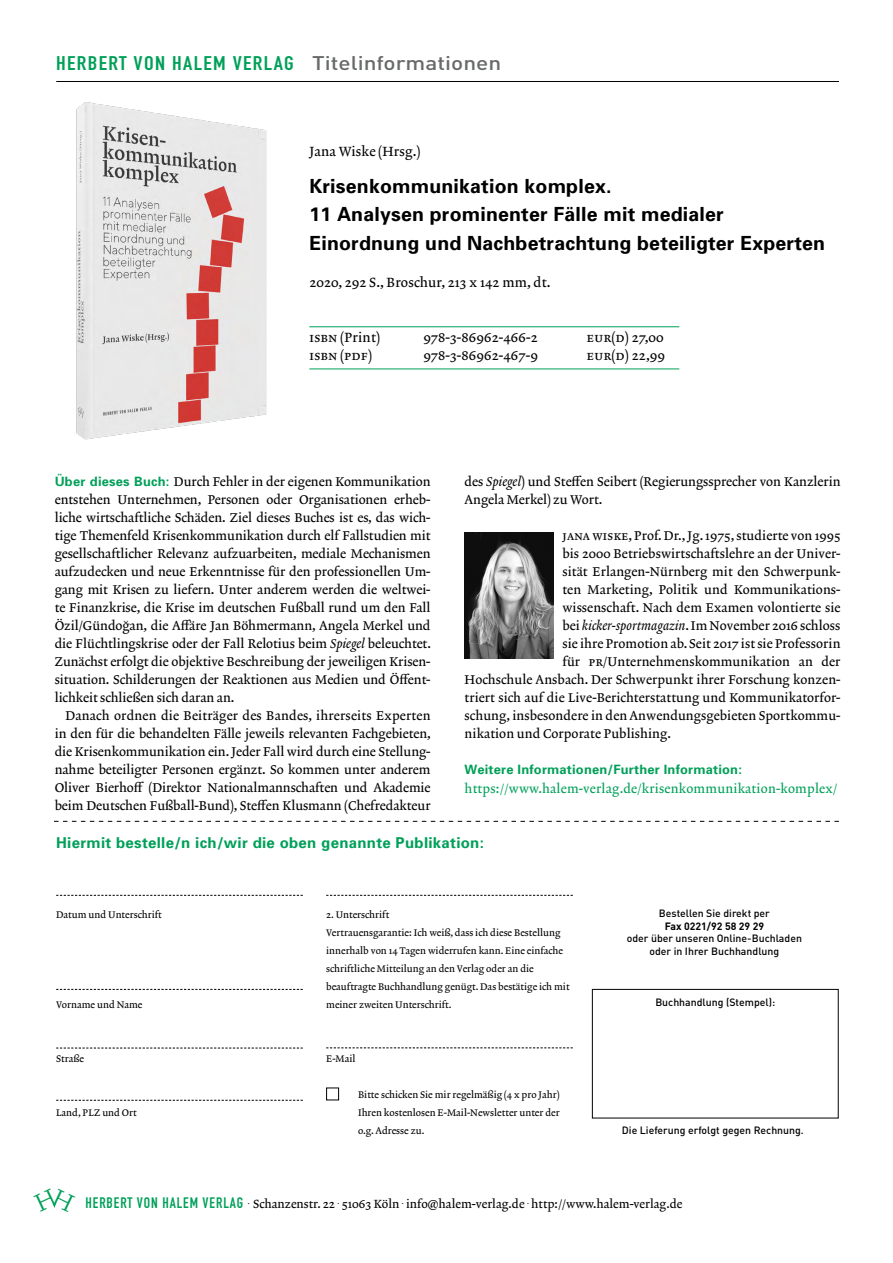
<style>
.page{position:relative;width:893px;height:1263px;background:#fff}
.page>*{position:absolute;margin:0;border:0;box-sizing:border-box;transform-origin:0 0}
.Titel{font:700 19.5px/28.5px "Univers";letter-spacing:.01em;color:#000}
.t1{font:19.5px "DIN Engschrift";letter-spacing:.06em;color:#00a059;scale:1.16 1}
.t2{font:700 15px "Univers";letter-spacing:.02em;color:#00a059}
.neu_body_isbn_klein{font:13.5px "Lexicon No 2 Roman A";letter-spacing:.01em;color:#000}
.Technik{font:13.5px "Lexicon No 2 Roman A";letter-spacing:.01em;color:#000}
.neu_body_erster_absa{font:12.9px/18px "Lexicon No 2 Roman A";letter-spacing:.005em;color:#000;text-align:justify}
.neu_body_folgender_a{font:12.9px/18px "Lexicon No 2 Roman A";letter-spacing:-.005em;color:#000;text-align:justify}
.t3{font:12.9px "Lexicon No 2 Roman A";letter-spacing:.015em;color:#00a059}
.body_1st{font:700 12.9px "Univers";letter-spacing:.015em;color:#00a059}
.t4{font:12px "Lexicon No 2 Roman A";color:#000}
.t5{font:500 10.5px/12.6px "DIN";color:#000;text-align:center}
.t6{font:700 10.5px "DIN";color:#000}
.t7{font:9.75px/18px "Lexicon No 2 Roman A";color:#000}
.s1{font-family:"DIN";font-weight:500;color:#68696a}
.s2{font-family:"Univers";font-weight:700;color:#00a059}
.s3{font-family:"Lexicon No 2 Italic A"}
.s4{font-family:"DIN Engschrift";font-size:15px;color:#00a059}
</style>
<div class="page">
<svg style="left:56px;top:895px;width:247px;height:1px"></svg>
<svg style="left:326px;top:895px;width:247px;height:1px"></svg>
<svg style="left:56px;top:989px;width:247px;height:1px"></svg>
<svg style="left:56px;top:1100px;width:247px;height:1px"></svg>
<svg style="left:56px;top:1048px;width:247px;height:1px"></svg>
<svg style="left:326px;top:1047px;width:247px;height:1px"></svg>
<div style="left:592px;top:989px;width:247px;height:129px;border:1px solid #000"></div>
<div style="left:326px;top:1087px;width:13px;height:13px;border:1px solid #000"></div>
<hr style="left:56px;top:81px;width:783px;height:1px;background:#000">
<svg style="left:54px;top:821px;width:785px;height:1px"></svg>
<hr style="left:309px;top:326px;width:370px;height:1px;background:#00a059">
<hr style="left:309px;top:369px;width:370px;height:1px;background:#00a059">
<img style="left:465px;top:533px;width:89px;height:126px">
<img style="left:76px;top:102px;width:191px;height:338px">
<h1 class="t1" style="left:56px;top:52px;width:385px">HERBERT VON HALEM VERLAG <span class="s1">Titelinformationen</span></h1>
<p class="Technik" style="left:309px;top:143px;width:113px">Jana Wiske (Hrsg.)</p>
<p class="Titel" style="left:309px;top:171px;width:517px">Krisenkommunikation komplex.<br>11 Analysen prominenter Fälle mit medialer<br>Einordnung und Nachbetrachtung beteiligter Experten</p>
<p class="Technik" style="left:309px;top:274px;width:243px">2020, 292 S., Broschur, 213 x 142 mm, dt.</p>
<p class="neu_body_isbn_klein" style="left:309px;top:329px;width:72px">ISBN (Print)</p>
<p class="neu_body_isbn_klein" style="left:423px;top:329px;width:116px">978-3-86962-466-2</p>
<p class="neu_body_isbn_klein" style="left:587px;top:329px;width:78px">EUR(D) 27,00</p>
<p class="neu_body_isbn_klein" style="left:309px;top:347px;width:64px">ISBN (PDF)</p>
<p class="neu_body_isbn_klein" style="left:423px;top:347px;width:116px">978-3-86962-467-9</p>
<p class="neu_body_isbn_klein" style="left:587px;top:347px;width:80px">EUR(D) 22,99</p>
<p class="neu_body_erster_absa" style="left:55px;top:473px;width:378px"><span class="s2">Über dieses Buch:</span> Durch Fehler in der eigenen Kommunikation entstehen Unternehmen, Personen oder Organisationen erheb&shy;liche wirtschaftliche Schäden. Ziel dieses Buches ist es, das wich&shy;tige Themenfeld Krisenkommunikation durch elf Fallstudien mit gesellschaftlicher Relevanz aufzuarbeiten, mediale Mechanismen aufzudecken und neue Erkenntnisse für den professionellen Um&shy;gang mit Krisen zu liefern. Unter anderem werden die weltwei&shy;te Finanzkrise, die Krise im deutschen Fußball rund um den Fall Özil/Gündoğan, die Affäre Jan Böhmermann, Angela Merkel und die Flüchtlingskrise oder der Fall Relotius beim <span class="s3">Spiegel</span> beleuchtet.<br>Zunächst erfolgt die objektive Beschreibung der jeweiligen Krisen&shy;situation. Schilderungen der Reaktionen aus Medien und Öffent&shy;lichkeit schließen sich daran an.</p>
<p class="neu_body_folgender_a" style="left:55px;top:707px;width:378px;text-indent:11px">Danach ordnen die Beiträger des Bandes, ihrerseits Experten in den für die behandelten Fälle jeweils relevanten Fachgebieten, die Krisenkommunikation ein. Jeder Fall wird durch eine Stellung&shy;nahme beteiligter Personen ergänzt. So kommen unter anderem Oliver Bierhoff (Direktor Nationalmannschaften und Akademie beim Deutschen Fußball-Bund), Steffen Klusmann (Chefredakteur</p>
<p class="neu_body_folgender_a" style="left:465px;top:473px;width:377px">des <span class="s3">Spiegel</span>) und Steffen Seibert (Regierungssprecher von Kanzlerin<br>Angela Merkel) zu Wort.</p>
<p class="neu_body_erster_absa" style="left:563px;top:527px;width:279px">Jana Wis ke, Prof. Dr., Jg. 1975, studierte von 1995</p>
<p class="neu_body_erster_absa" style="left:562px;top:545px;width:280px">bis 2000 Betriebswirtschaftslehre an der Univer-</p>
<p class="neu_body_erster_absa" style="left:562px;top:563px;width:280px">sität Erlangen-Nürnberg mit den Schwerpunk-</p>
<p class="neu_body_erster_absa" style="left:562px;top:581px;width:280px">ten Marketing, Politik und Kommunikations-</p>
<p class="neu_body_erster_absa" style="left:562px;top:599px;width:280px">wissenschaft. Nach dem Examen volontierte sie</p>
<p class="neu_body_erster_absa" style="left:562px;top:617px;width:280px">bei <span class="s3">kicker-sportmagazin</span>. Im November 2016 schloss</p>
<p class="neu_body_erster_absa" style="left:562px;top:635px;width:280px">sie ihre Promotion ab. Seit 2017 ist sie Professorin</p>
<p class="neu_body_erster_absa" style="left:562px;top:653px;width:280px">für PR/Unternehmenskommunikation an der</p>
<p class="neu_body_erster_absa" style="left:465px;top:671px;width:377px">Hochschule Ansbach. Der Schwerpunkt ihrer Forschung konzen-</p>
<p class="neu_body_erster_absa" style="left:465px;top:689px;width:377px">triert sich auf die Live-Berichterstattung und Kommunikatorfor-</p>
<p class="neu_body_erster_absa" style="left:465px;top:707px;width:377px">schung, insbesondere in den Anwendungsgebieten Sportkommu-</p>
<p class="neu_body_erster_absa" style="left:465px;top:725px;width:208px">nikation und Corporate Publishing.</p>
<p class="body_1st" style="left:465px;top:761px;width:279px">Weitere Informationen/Further Information:</p>
<p class="t3" style="left:465px;top:781px;width:374px">https://www.halem-verlag.de/krisenkommunikation-komplex/</p>
<p class="t2" style="left:56px;top:832px;width:429px">Hiermit bestelle/n ich/wir die oben genannte Publikation:</p>
<p class="t7" style="left:56px;top:906px;width:107px">Datum und Unterschrift</p>
<p class="t7" style="left:326px;top:906px;width:245px">2. Unterschrift<br>Vertrauensgarantie: Ich weiß, dass ich diese Bestellung innerhalb von 14 Tagen widerrufen kann. Eine einfache schriftliche Mitteilung an den Verlag oder an die beauftragte Buchhandlung genügt. Das bestätige ich mit</p>
<p class="t7" style="left:56px;top:996px;width:88px">Vorname und Name</p>
<p class="t7" style="left:326px;top:996px;width:127px">meiner zweiten Unterschrift.</p>
<p class="t7" style="left:56px;top:1050px;width:29px">Straße</p>
<p class="t7" style="left:326px;top:1050px;width:31px">E-Mail</p>
<p class="t7" style="left:56px;top:1104px;width:82px">Land, PLZ und Ort</p>
<p class="t7" style="left:358px;top:1086px;width:203px;text-align:justify">Bitte schicken Sie mir regelmäßig (4 x pro Jahr)<br>Ihren kostenlosen E-Mail-Newsletter unter der o.g. Adresse zu.</p>
<p class="t5" style="left:659px;top:907px;width:112px">Bestellen Sie direkt per</p>
<p class="t6" style="left:665px;top:919px;width:101px">Fax 0221/92 58 29 29</p>
<p class="t5" style="left:627px;top:932px;width:177px">oder über unseren Online-Buchladen oder in Ihrer Buchhandlung</p>
<p class="t5" style="left:655px;top:996px;width:121px">Buchhandlung (Stempel):</p>
<p class="t5" style="left:622px;top:1123px;width:183px">Die Lieferung erfolgt gegen Rechnung.</p>
<p class="t4" style="left:86px;top:1197px;width:598px"><span class="s4">HERBERT VON HALEM VERLAG</span> <sup>.</sup> Schanzenstr. 22 <sup>.</sup> 51063 Köln <sup>.</sup> info@halem-verlag.de <sup>.</sup> http://www.halem-verlag.de</p>
</div>
